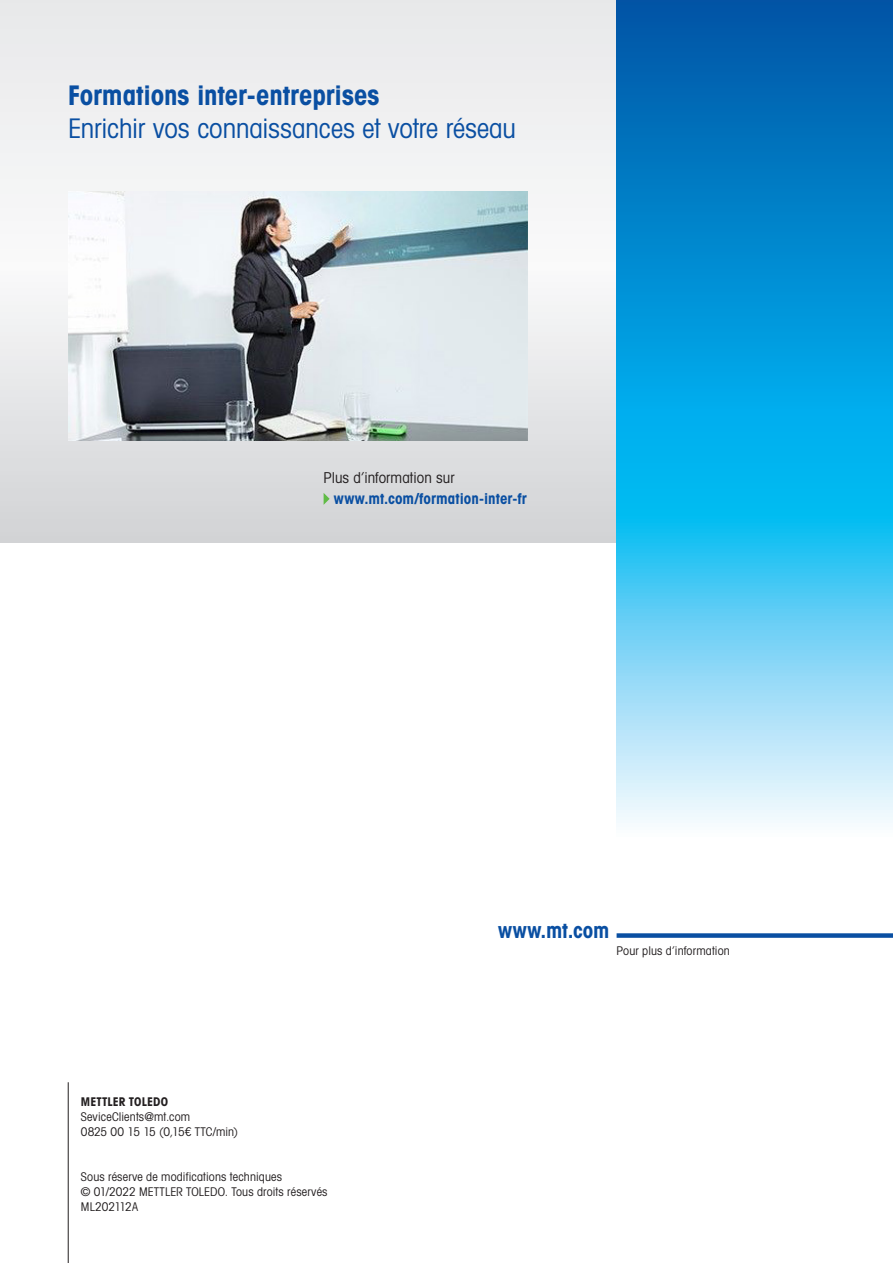
<style>
.page{position:relative;width:893px;height:1263px;background:#fff}
.page>*{position:absolute;margin:0;border:0;box-sizing:border-box;transform-origin:0 0}
.Ttitle_Back_Cover_Book_18_22{font:27px "Avant Gardefor MT Bk";letter-spacing:-.005em;color:#0a4fa2}
.Ttitle_Back_Cover_Bold_18_22{font:27px "Avant Gardefor MT Bd";letter-spacing:-.005em;color:#0a4fa2}
.Alias_Back_Cover_14_16{font:21px "Avant Gardefor MT Bd";letter-spacing:.01em;color:#0a4fa2}
.Alias_Left_10_14{font:15px "Avant Gardefor MT Bd";letter-spacing:.005em;color:#0a4fa2}
.Running_Text_10_14{font:15px "Avant Gardefor MT Bk";letter-spacing:.005em;color:#231f20}
.Footer_Back_Cover_8_10{font:12px "Avant Gardefor MT Bk";letter-spacing:.01em;color:#231f20}
.Footer_Back_Cover_8_10-2{font:12px "Avant Gardefor MT Bd";letter-spacing:.005em;color:#231f20}
</style>
<div class="page">
<svg style="left:0;top:0;width:617px;height:542px"></svg>
<div style="left:617px;top:933px;width:276px;height:5px;background:#0a4fa2"></div>
<svg style="left:617px;top:0;width:276px;height:823px;background:#32a7de"></svg>
<svg style="left:324px;top:493px;width:6px;height:12px"></svg>
<img style="left:68px;top:192px;width:459px;height:249px">
<hr style="left:68px;top:1082px;width:1px;height:181px;background:#231f20">
<p class="Ttitle_Back_Cover_Bold_18_22" style="left:68px;top:78px;width:313px">Formations inter-entreprises</p>
<p class="Ttitle_Back_Cover_Book_18_22" style="left:68px;top:111px;width:450px">Enrichir vos connaissances et votre réseau</p>
<p class="Running_Text_10_14" style="left:324px;top:468px;width:132px">Plus d’information sur</p>
<p class="Alias_Left_10_14" style="left:334px;top:489px;width:195px">www.mt.com/formation-inter-fr</p>
<p class="Footer_Back_Cover_8_10-2" style="left:81px;top:1094px;width:89px">METTLER TOLEDO</p>
<p class="Footer_Back_Cover_8_10" style="left:81px;top:1109px;width:111px">SeviceClients@mt.com</p>
<p class="Footer_Back_Cover_8_10" style="left:81px;top:1124px;width:159px">0825 00 15 15 (0,15€ TTC/min)</p>
<p class="Footer_Back_Cover_8_10" style="left:81px;top:1169px;width:203px">Sous réserve de modifications techniques</p>
<p class="Footer_Back_Cover_8_10" style="left:81px;top:1184px;width:248px">© 01/2022 METTLER TOLEDO. Tous droits réservés</p>
<p class="Footer_Back_Cover_8_10" style="left:81px;top:1199px;width:59px">ML202112A</p>
<p class="Alias_Back_Cover_14_16" style="left:498px;top:917px;width:113px">www.mt.com</p>
<p class="Footer_Back_Cover_8_10" style="left:617px;top:943px;width:115px">Pour plus d’information</p>
</div>
